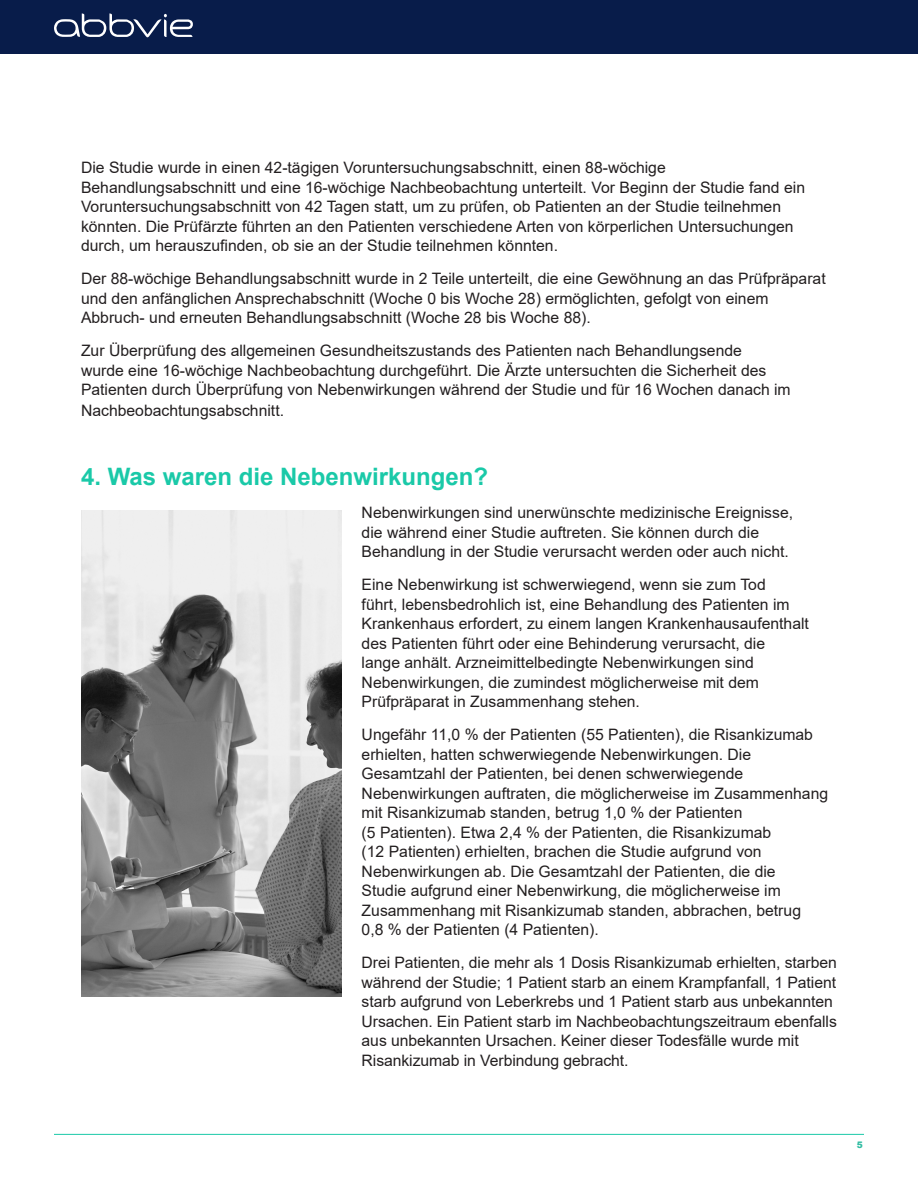
<style>
.page{position:relative;width:918px;height:1188px;background:#fff}
.page>*{position:absolute;margin:0;border:0;box-sizing:border-box;transform-origin:0 0}
.t1{font:700 24px "Arial";color:#1ac9a8}
.t2{font:15.75px/19.5px "Arial";color:#231f20}
.t3{font:900 9px "Arial";color:#33bda3}
</style>
<div class="page">
<div style="left:0;top:0;width:918px;height:54px;background:#081c4a"></div>
<svg style="left:54px;top:13px;width:139px;height:24px"></svg>
<hr style="left:54px;top:1134px;width:810px;height:1px;background:#1ac9a8">
<img style="left:81px;top:511px;width:260px;height:485px">
<p class="t2" style="left:81px;top:158px;width:726px">Die Studie wurde in einen 42-tägigen Voruntersuchungsabschnitt, einen 88-wöchige Behandlungsabschnitt und eine 16-wöchige Nachbeobachtung unterteilt. Vor Beginn der Studie fand ein Voruntersuchungsabschnitt von 42 Tagen statt, um zu prüfen, ob Patienten an der Studie teilnehmen könnten. Die Prüfärzte führten an den Patienten verschiedene Arten von körperlichen Untersuchungen durch, um herauszufinden, ob sie an der Studie teilnehmen könnten.</p>
<p class="t2" style="left:81px;top:269px;width:746px">Der 88-wöchige Behandlungsabschnitt wurde in 2 Teile unterteilt, die eine Gewöhnung an das Prüfpräparat und den anfänglichen Ansprechabschnitt (Woche 0 bis Woche 28) ermöglichten, gefolgt von einem<br>Abbruch- und erneuten Behandlungsabschnitt (Woche 28 bis Woche 88).</p>
<p class="t2" style="left:81px;top:341px;width:711px">Zur Überprüfung des allgemeinen Gesundheitszustands des Patienten nach Behandlungsende<br>wurde eine 16-wöchige Nachbeobachtung durchgeführt. Die Ärzte untersuchten die Sicherheit des<br>Patienten durch Überprüfung von Nebenwirkungen während der Studie und für 16 Wochen danach im</p>
<p class="t2" style="left:81px;top:401px;width:205px">Nachbeobachtungsabschnitt.</p>
<h1 class="t1" style="left:81px;top:460px;width:409px">4. Was waren die Nebenwirkungen?</h1>
<p class="t2" style="left:362px;top:503px;width:433px">Nebenwirkungen sind unerwünschte medizinische Ereignisse, die während einer Studie auftreten. Sie können durch die<br>Behandlung in der Studie verursacht werden oder auch nicht.</p>
<p class="t2" style="left:362px;top:575px;width:449px">Eine Nebenwirkung ist schwerwiegend, wenn sie zum Tod<br>führt, lebensbedrohlich ist, eine Behandlung des Patienten im Krankenhaus erfordert, zu einem langen Krankenhausaufenthalt des Patienten führt oder eine Behinderung verursacht, die<br>lange anhält. Arzneimittelbedingte Nebenwirkungen sind Nebenwirkungen, die zumindest möglicherweise mit dem Prüfpräparat in Zusammenhang stehen.</p>
<p class="t2" style="left:362px;top:725px;width:468px">Ungefähr 11,0 % der Patienten (55 Patienten), die Risankizumab erhielten, hatten schwerwiegende Nebenwirkungen. Die Gesamtzahl der Patienten, bei denen schwerwiegende Nebenwirkungen auftraten, die möglicherweise im Zusammenhang mit Risankizumab standen, betrug 1,0 % der Patienten<br>(5 Patienten). Etwa 2,4 % der Patienten, die Risankizumab<br>(12 Patienten) erhielten, brachen die Studie aufgrund von Nebenwirkungen ab. Die Gesamtzahl der Patienten, die die<br>Studie aufgrund einer Nebenwirkung, die möglicherweise im Zusammenhang mit Risankizumab standen, abbrachen, betrug<br>0,8 % der Patienten (4 Patienten).</p>
<p class="t2" style="left:362px;top:953px;width:477px">Drei Patienten, die mehr als 1 Dosis Risankizumab erhielten, starben während der Studie; 1 Patient starb an einem Krampfanfall, 1 Patient starb aufgrund von Leberkrebs und 1 Patient starb aus unbekannten Ursachen. Ein Patient starb im Nachbeobachtungszeitraum ebenfalls aus unbekannten Ursachen. Keiner dieser Todesfälle wurde mit Risankizumab in Verbindung gebracht.</p>
<p class="t3" style="left:857px;top:1139px;width:8px">5</p>
</div>
